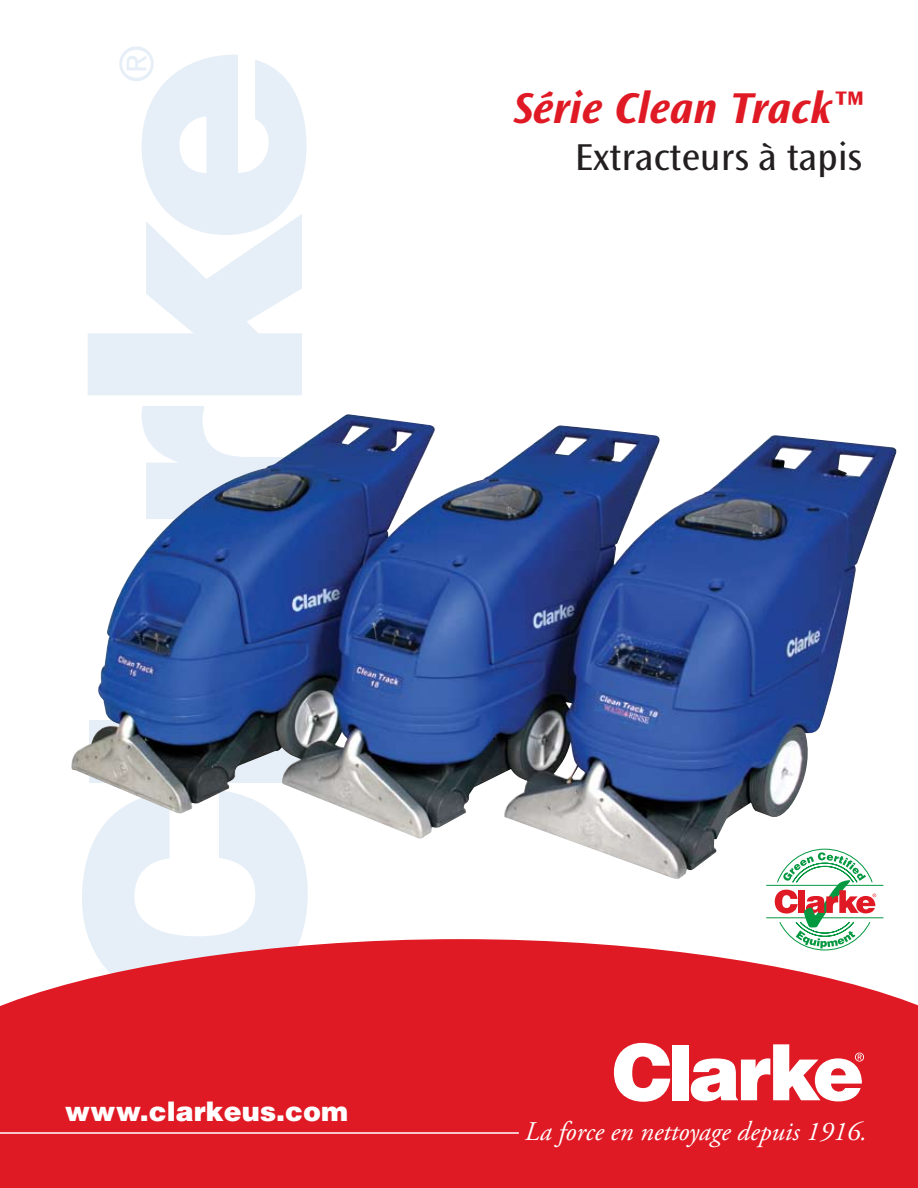
<style>
.page{position:relative;width:918px;height:1188px;background:#fff}
.page>*{position:absolute;margin:0;border:0;box-sizing:border-box;transform-origin:0 0}
.t1{font:italic 700 45px "Ocean Sans";color:#e01a24}
.t2{font:39px "Ocean Sans";color:#231f20}
.t3{font:italic 27px "Adobe Garamond Pro";color:#fff}
.t4{font:900 27px "Helvetica";color:#fff}
</style>
<div class="page">
<svg style="left:82px;top:879px;width:226px;height:60px;fill:#e6eff7"></svg>
<svg style="left:142px;top:406px;width:62px;height:8px"></svg>
<svg style="left:88px;top:46px;width:219px;height:349px"></svg>
<svg style="left:0;top:939px;width:918px;height:249px;background:#e22c35"></svg>
<svg style="left:614px;top:1043px;width:56px;height:59px"></svg>
<div style="left:672px;top:1045px;width:16px;height:56px;background:#fff"></div>
<svg style="left:691px;top:1044px;width:173px;height:57px"></svg>
<hr style="left:0;top:1132px;width:518px;height:2px;background:#fff">
<img style="left:71px;top:414px;width:826px;height:465px">
<hr style="left:766px;top:917px;width:117px;height:1px;background:#049840">
<hr style="left:766px;top:885px;width:117px;height:1px;background:#049840">
<svg style="left:775px;top:849px;width:101px;height:101px"></svg>
<h1 class="t1" style="left:514px;top:84px;width:350px">Série Clean Track™</h1>
<h2 class="t2" style="left:575px;top:136px;width:289px">Extracteurs à tapis</h2>
<p class="t4" style="left:65px;top:1094px;width:285px">www.clarkeus.com</p>
<p class="t3" style="left:525px;top:1115px;width:344px">La force en nettoyage depuis 1916.</p>
</div>
